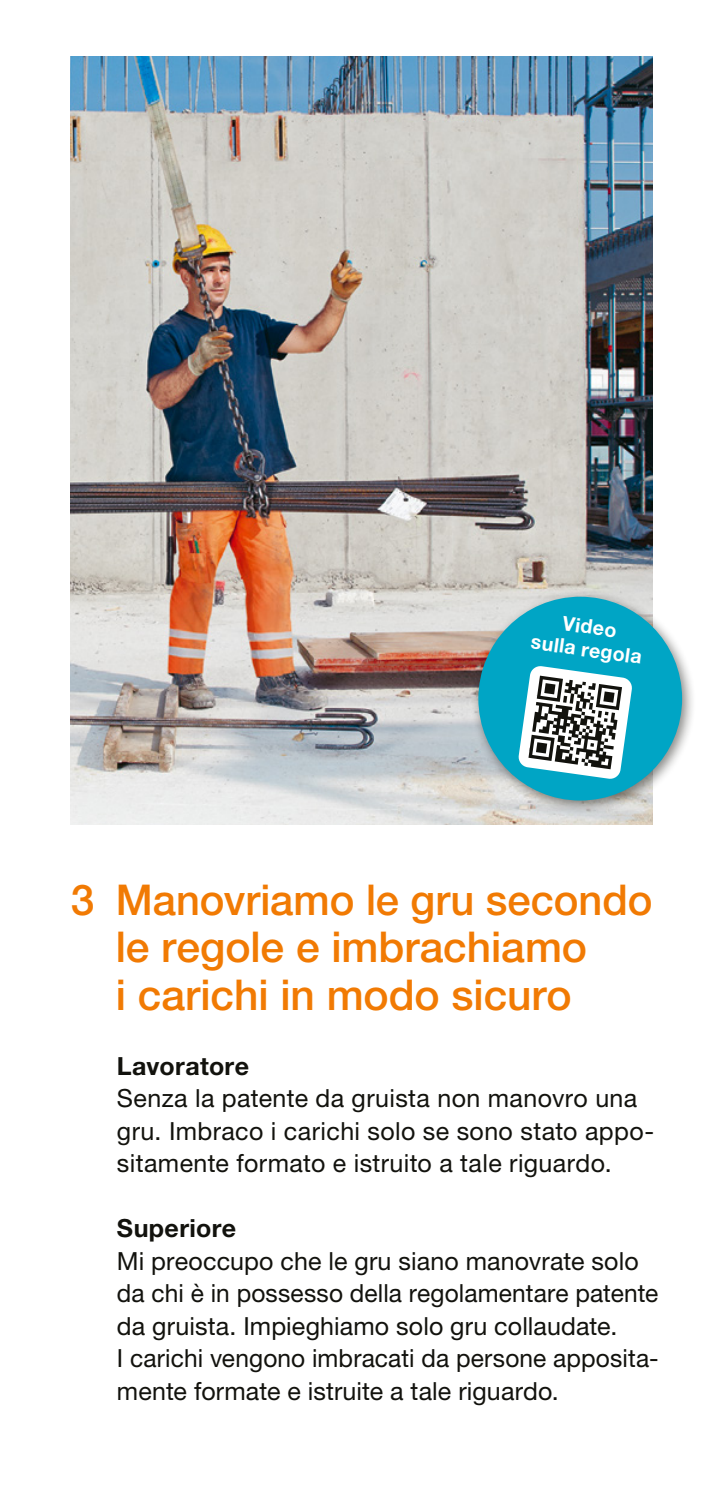
<style>
.page{position:relative;width:723px;height:1489px;background:#fff}
.page>*{position:absolute;margin:0;border:0;box-sizing:border-box;transform-origin:0 0}
.t1{font:500 42.5px/47.5px "Helvetica Neue LT Std";color:#f17a03}
.t2{font:25px/32.5px "Helvetica Neue LT Std";letter-spacing:.01em;color:#12120d}
.t3{font:700 25px "Helvetica Neue LT Std";letter-spacing:.015em;color:#12120d}
.t4{font:700 20px/22.8px "Helvetica Neue LT Std";color:#fff;text-align:center}
</style>
<div class="page">
<img style="left:71px;top:57px;width:581px;height:767px">
<div style="left:470px;top:588px;width:226px;height:226px;background:#12120d;opacity:.5"></div>
<div style="left:478px;top:596px;width:204px;height:204px;background:#00a5c5;border-radius:50%"></div>
<svg style="left:518px;top:666px;width:114px;height:113px"></svg>
<p class="t4" style="left:536px;top:607px;width:113px;rotate:8deg">Video<br>sulla regola</p>
<h1 class="t1" style="left:116px;top:875px;width:538px;text-indent:-45px">3 Manovriamo le gru secondo le regole e imbrachiamo<br>i carichi in modo sicuro</h1>
<p class="t3" style="left:117px;top:1050px;width:134px">Lavoratore</p>
<p class="t2" style="left:117px;top:1081px;width:539px">Senza la patente da gruista non manovro una gru. Imbraco i carichi solo se sono stato appo&shy;sitamente formato e istruito a tale riguardo.</p>
<p class="t3" style="left:117px;top:1212px;width:121px">Superiore</p>
<p class="t2" style="left:117px;top:1244px;width:543px">Mi preoccupo che le gru siano manovrate solo da chi è in possesso della regolamentare patente da gruista. Impieghiamo solo gru collaudate.<br>I carichi vengono imbracati da persone apposita&shy;mente formate e istruite a tale riguardo.</p>
</div>
